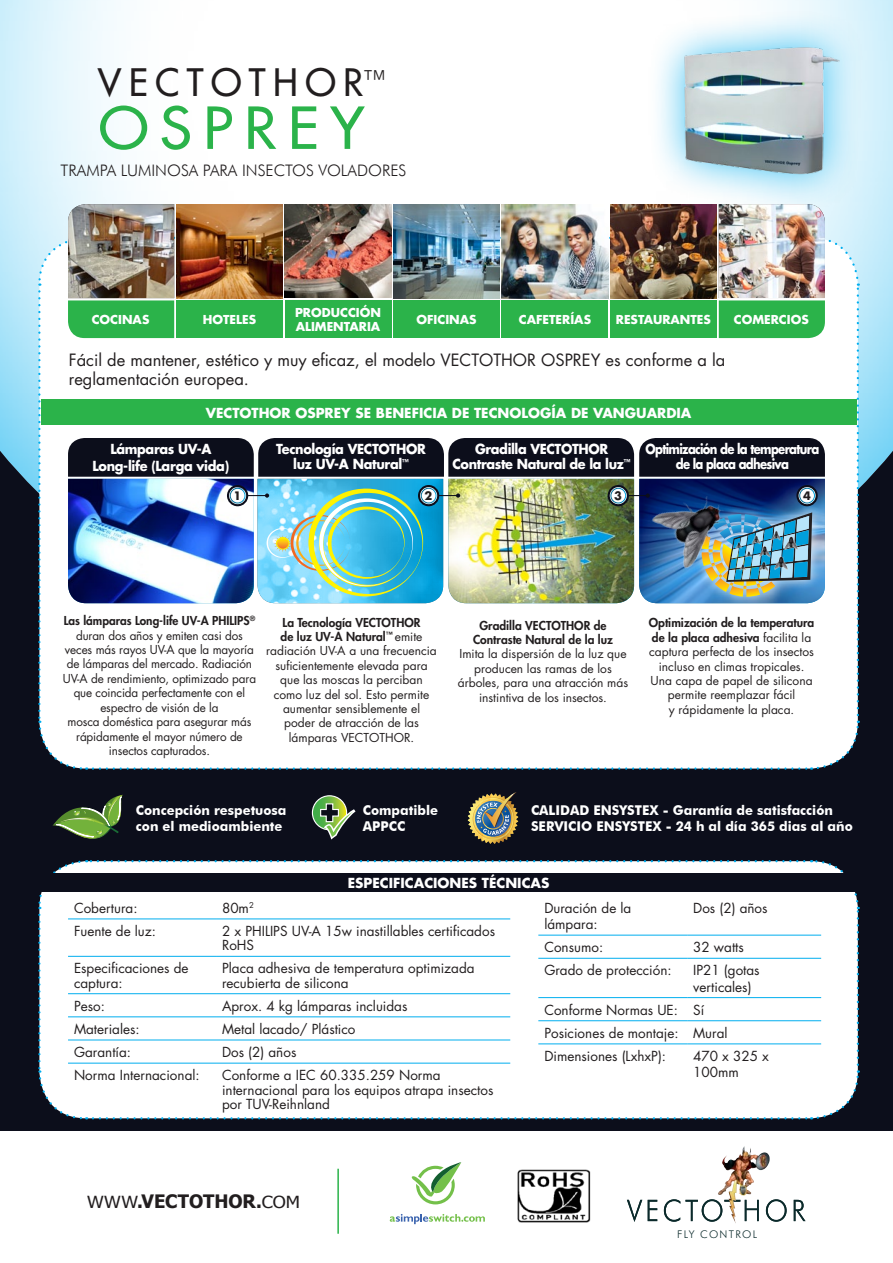
<style>
.page{position:relative;width:893px;height:1263px;background:#fff}
.page>*{position:absolute;margin:0;border:0;box-sizing:border-box;transform-origin:0 0}
.t1{font:500 56.4px "Futura Std";letter-spacing:.19em;color:#2bb34a;scale:1.06 1}
.t2{font:500 36.75px "Futura Std";letter-spacing:.2em;color:#221e1f}
.t3{font:700 18.45px "Tahoma";letter-spacing:-.005em;color:#221e1f}
.t4{font:16.5px/19.8px "Futura Std";color:#221e1f}
.t5{font:300 15.9px "Futura BT";color:#221e1f}
.t6{font:13.5px/14.2px "Futura Std";color:#221e1f}
.t7{font:700 13.5px/16.2px "Futura BT";color:#fff}
.t8{font:700 13.5px "Futura Std";color:#fff}
.t9{font:700 13.5px/16.2px "Futura Std";letter-spacing:-.025em;color:#fff;text-align:center;scale:.95 1}
.t10{font:700 13.5px/15px "Futura Std";letter-spacing:-.06em;color:#fff;text-align:center;scale:.86 1}
.t11{font:700 13.5px/15px "Futura Std";letter-spacing:-.03em;color:#fff;text-align:center;scale:.95 1}
.t12{font:12px/14.4px "Futura Std";color:#221e1f;text-align:center}
.t13{font:700 12px/14.4px "Futura Std";color:#fff}
.t14{font:800 12px/14.4px "Futura Std";color:#221e1f;text-align:center}
.t15{font:700 11.4px "Futura Std";color:#221e1f}
.t16{font:300 10.65px "Futura BT";letter-spacing:.12em;color:#0b2a2b}
.s1{font-family:"Futura BT";font-weight:300}
.s2{font-weight:800}
.s3{font-weight:400;font-size:16.65px}
</style>
<div class="page">
<div style="left:0;top:434px;width:893px;height:697px;background:#0c0e1b"></div>
<svg style="left:0;top:0;width:893px;height:492px"></svg>
<img style="left:517px;top:1169px;width:74px;height:54px">
<hr style="left:337px;top:1169px;width:2px;height:65px;background:#2bb34a">
<svg style="left:390px;top:1214px;width:95px;height:10px"></svg>
<svg style="left:411px;top:1162px;width:50px;height:42px"></svg>
<svg style="left:739px;top:1147px;width:5px;height:10px"></svg>
<svg style="left:627px;top:1198px;width:179px;height:25px"></svg>
<div style="left:38px;top:860px;width:822px;height:260px;background:#fff"></div>
<hr style="left:68px;top:919px;width:148px;height:1px;background:#00aeef">
<hr style="left:216px;top:919px;width:294px;height:1px;background:#00aeef">
<hr style="left:68px;top:956px;width:148px;height:1px;background:#00aeef">
<hr style="left:216px;top:956px;width:294px;height:1px;background:#00aeef">
<hr style="left:68px;top:993px;width:148px;height:1px;background:#00aeef">
<hr style="left:216px;top:993px;width:294px;height:1px;background:#00aeef">
<hr style="left:68px;top:1016px;width:148px;height:1px;background:#00aeef">
<hr style="left:216px;top:1016px;width:294px;height:1px;background:#00aeef">
<hr style="left:68px;top:1040px;width:148px;height:1px;background:#00aeef">
<hr style="left:216px;top:1040px;width:294px;height:1px;background:#00aeef">
<hr style="left:68px;top:1063px;width:148px;height:1px;background:#00aeef">
<hr style="left:216px;top:1063px;width:294px;height:1px;background:#00aeef">
<hr style="left:538px;top:935px;width:149px;height:1px;background:#00aeef">
<hr style="left:687px;top:935px;width:134px;height:1px;background:#00aeef">
<hr style="left:538px;top:958px;width:149px;height:1px;background:#00aeef">
<hr style="left:687px;top:958px;width:134px;height:1px;background:#00aeef">
<hr style="left:538px;top:997px;width:149px;height:1px;background:#00aeef">
<hr style="left:687px;top:997px;width:134px;height:1px;background:#00aeef">
<hr style="left:538px;top:1020px;width:149px;height:1px;background:#00aeef">
<hr style="left:687px;top:1020px;width:134px;height:1px;background:#00aeef">
<hr style="left:538px;top:1044px;width:149px;height:1px;background:#00aeef">
<hr style="left:687px;top:1044px;width:134px;height:1px;background:#00aeef">
<div style="left:647px;top:10px;width:221px;height:200px;background:#00aeef;opacity:.76"></div>
<img style="left:659px;top:47px;width:189px;height:134px">
<div style="left:41px;top:873px;width:815px;height:18px;background:#0c0e1b"></div>
<img style="left:37px;top:204px;width:823px;height:566px">
<svg style="left:52px;top:795px;width:71px;height:44px"></svg>
<img style="left:468px;top:792px;width:50px;height:52px">
<svg style="left:312px;top:796px;width:35px;height:34px"></svg>
<div style="left:312px;top:795px;width:35px;height:35px;border:1px solid #fff;border-radius:50%"></div>
<svg style="left:319px;top:803px;width:37px;height:37px"></svg>
<h2 class="t2" style="left:98px;top:60px;width:294px">VECTOTHOR<span class="s1">™</span></h2>
<h1 class="t1" style="left:99px;top:93px;width:252px">OSPREY</h1>
<h3 class="t5" style="left:61px;top:161px;width:347px">TRAMPA LUMINOSA PARA INSECTOS VOLADORES</h3>
<p class="t13" style="left:92px;top:312px;width:59px">Coc inas</p>
<p class="t13" style="left:203px;top:312px;width:55px">Hoteles</p>
<p class="t13" style="left:295px;top:305px;width:87px">Producc ión alimentaria</p>
<p class="t13" style="left:416px;top:312px;width:62px">Ofic inas</p>
<p class="t13" style="left:519px;top:312px;width:74px">Cafeterías</p>
<p class="t13" style="left:616px;top:312px;width:97px">Restaurantes</p>
<p class="t13" style="left:734px;top:312px;width:76px">Comerc ios</p>
<h3 class="t4" style="left:69px;top:350px;width:658px">Fácil de mantener, estético y muy eficaz, el modelo VECTOTHOR OSPREY es conforme a la reglamentación europea.</h3>
<p class="t8" style="left:206px;top:404px;width:295px">VECTOTHOR OSPREY SE BENEFICIA de tecno</p>
<p class="t8" style="left:521px;top:404px;width:171px">logía de vanguardia</p>
<p class="t9" style="left:93px;top:441px;width:145px">Lámparas UV-A<br>Long-life (Larga vida)</p>
<p class="t9" style="left:276px;top:441px;width:158px;line-height:15px">Tecnología VECTOTHOR luz UV-A Natural<sup>™</sup></p>
<p class="t11" style="left:453px;top:441px;width:189px">Gradilla VECTOTHOR<br>Contraste Natural de la luz<sup>™</sup></p>
<p class="t10" style="left:645px;top:441px;width:204px">Optimización de la temperatura de la placa adhesiva</p>
<p class="t15" style="left:234px;top:488px;width:9px">1</p>
<p class="t15" style="left:425px;top:488px;width:9px">2</p>
<p class="t15" style="left:614px;top:488px;width:9px">3</p>
<p class="t15" style="left:803px;top:488px;width:9px">4</p>
<p class="t12" style="left:63px;top:614px;width:195px"><span class="s2">Las lámparas Long-life UV-A PHILIPS</span><sup>® </sup>duran dos años y emiten casi dos veces más rayos UV-A que la mayoría de lámparas del mercado. Radiación<br>UV-A de rendimiento, optimizado para que coincida perfectamente con el espectro de visión de la<br>mosca doméstica para asegurar más rápidamente el mayor número de insectos capturados.</p>
<p class="t12" style="left:266px;top:615px;width:172px"><span class="s2">La Tecnología VECTOTHOR<br>de luz UV-A Natural</span><sup>™</sup> emite radiación UV-A a una frecuencia suficientemente elevada para que las moscas la perciban como luz del sol. Esto permite aumentar sensiblemente el poder de atracción de las lámparas VECTOTHOR.</p>
<p class="t14" style="left:473px;top:618px;width:141px">Gradilla VECTOTHOR de<br>Contraste Natural de la luz</p>
<p class="t12" style="left:458px;top:647px;width:172px">Imita la dispersión de la luz que producen las ramas de los árboles, para una atracción más instintiva de los insectos.</p>
<p class="t12" style="left:649px;top:616px;width:167px"><span class="s2">Optimización de la temperatura de la placa adhesiva</span> facilita la captura perfecta de los insectos incluso en climas tropicales.<br>Una capa de papel de silicona permite reemplazar fácil<br>y rápidamente la placa.</p>
<p class="t7" style="left:531px;top:801px;width:323px;text-indent:62px">ENSYSTEX - Garantía de satisfacción<br>SERVI CI O ENSYSTEX - 24 h al día 365 dias al año</p>
<p class="t7" style="left:363px;top:801px;width:77px">Compatible<br>APPCC</p>
<p class="t7" style="left:136px;top:801px;width:152px">Concepción respetuosa con el medioambiente</p>
<p class="t7" style="left:531px;top:801px;width:34px">CALIDAD</p>
<p class="t8" style="left:348px;top:874px;width:194px">ESPECIFICACIONES TÉCNICAS</p>
<p class="t6" style="left:74px;top:901px;width:65px">Cobertura:</p>
<p class="t6" style="left:222px;top:901px;width:33px">80m<sup>2</sup></p>
<p class="t6" style="left:74px;top:924px;width:83px">Fuente de luz:</p>
<p class="t6" style="left:222px;top:924px;width:275px">2 x PHILIPS UV-A 15w inastillables certificados<br>RoHS</p>
<p class="t6" style="left:74px;top:961px;width:116px">Especificaciones de captura:</p>
<p class="t6" style="left:222px;top:961px;width:254px">Placa adhesiva de temperatura optimizada recubierta de silicona</p>
<p class="t6" style="left:74px;top:999px;width:32px">Peso:</p>
<p class="t6" style="left:222px;top:999px;width:187px">Aprox. 4 kg lámparas incluidas</p>
<p class="t6" style="left:74px;top:1022px;width:67px">Materiales:</p>
<p class="t6" style="left:222px;top:1022px;width:135px">Metal lacado/ Plástico</p>
<p class="t6" style="left:74px;top:1045px;width:59px">Garantía:</p>
<p class="t6" style="left:222px;top:1045px;width:76px">Dos (2) años</p>
<p class="t6" style="left:74px;top:1068px;width:127px">Norma Internacional:</p>
<p class="t6" style="left:222px;top:1068px;width:273px">Conforme a IEC 60.335.259 Norma internacional para los equipos atrapa insectos por TUV-Reihnland</p>
<h3 class="t3" style="left:87px;top:1188px;width:214px"><span class="s3">WWW</span>.VECTOTHOR.<span class="s3">COM</span></h3>
<p class="t6" style="left:544px;top:900px;width:89px;line-height:16.2px">Duración de la lámpara:</p>
<p class="t6" style="left:693px;top:901px;width:76px">Dos (2) años</p>
<p class="t6" style="left:544px;top:940px;width:60px">Consumo:</p>
<p class="t6" style="left:693px;top:940px;width:52px">32 watts</p>
<p class="t6" style="left:544px;top:963px;width:129px">Grado de protección:</p>
<p class="t6" style="left:693px;top:962px;width:68px;line-height:16.2px">IP21 (gotas verticales)</p>
<p class="t6" style="left:544px;top:998px;width:185px;line-height:23.1px">Conforme Normas UE: Sí<br>Posiciones de montaje: Mural<br>Dimensiones (LxhxP):</p>
<p class="t6" style="left:693px;top:1048px;width:77px;line-height:16.2px">470 x 325 x<br>100mm</p>
<p class="t16" style="left:677px;top:1228px;width:81px">FLY CONTROL</p>
</div>
